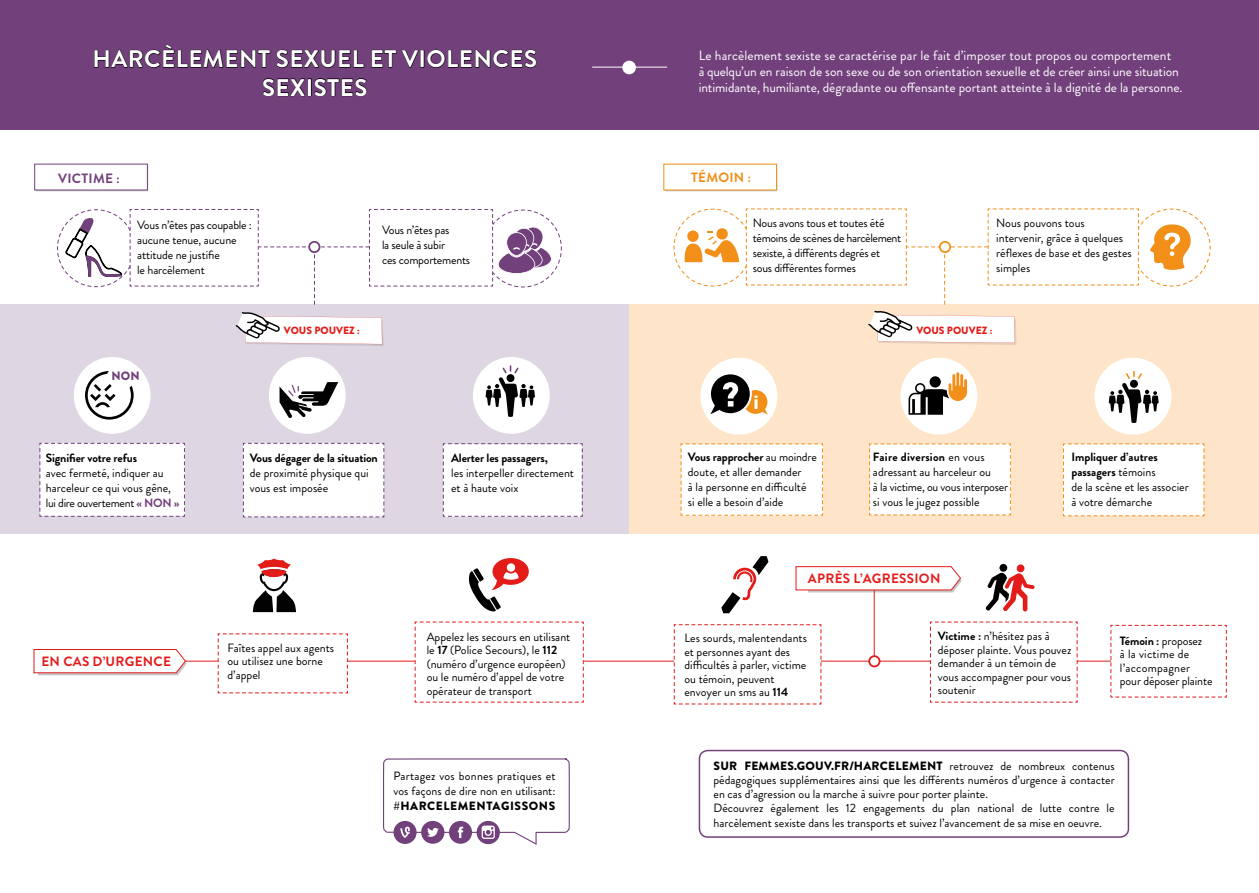
<style>
.page{position:relative;width:1259px;height:893px;background:#fff}
.page>*{position:absolute;margin:0;border:0;box-sizing:border-box;transform-origin:0 0}
.t1{font:700 24px/28.5px "Brandon Grotesque";letter-spacing:.02em;color:#fff;text-align:center}
.t2{font:13.5px/16.2px "Brandon Grotesque";color:#fff}
.t3{font:700 13.5px "Brandon Grotesque";letter-spacing:.02em;color:#e31c1a}
.t4{font:700 13.5px "Brandon Grotesque";letter-spacing:.02em;color:#72417b}
.t5{font:700 13.5px "Brandon Grotesque";letter-spacing:.02em;color:#f28f18}
.t6{font:900 12.15px "Brandon Grotesque";color:#72417b}
.t7{font:12px/15px "Brandon Grotesque";color:#000}
.t8{font:12px/15px "Brandon Grotesque";letter-spacing:-.02em;color:#000}
.t9{font:700 12px "Brandon Grotesque";letter-spacing:-.01em;color:#000}
.t10{font:900 12px "Brandon Grotesque";letter-spacing:.045em;color:#000}
.t11{font:900 10.5px "Brandon Grotesque";color:#e31c1a}
.s1{font-weight:700;color:#72417b}
.s2{font-weight:700}
.s3{font-weight:900}
</style>
<div class="page">
<div style="left:0;top:305px;width:629px;height:229px;background:#ded6e3"></div>
<div style="left:629px;top:305px;width:629px;height:229px;background:#fee5ca"></div>
<div style="left:0;top:0;width:1258px;height:129px;background:#72417b"></div>
<hr style="left:113px;top:661px;width:1046px;height:1px;background:#e31c1a">
<svg style="left:663px;top:164px;width:114px;height:27px"></svg>
<svg style="left:34px;top:164px;width:114px;height:27px"></svg>
<svg style="left:94px;top:44px;width:176px;height:24px"></svg>
<svg style="left:276px;top:49px;width:88px;height:19px"></svg>
<svg style="left:371px;top:50px;width:48px;height:18px"></svg>
<div style="left:421px;top:50px;width:3px;height:17px;border:1px solid #000"></div>
<svg style="left:427px;top:49px;width:110px;height:19px"></svg>
<svg style="left:262px;top:78px;width:43px;height:19px"></svg>
<div style="left:308px;top:79px;width:3px;height:17px;border:1px solid #000"></div>
<svg style="left:314px;top:78px;width:53px;height:19px"></svg>
<div style="left:243px;top:443px;width:141px;height:75px;background:#fff"></div>
<div style="left:74px;top:357px;width:77px;height:77px;background:#fff;border-radius:50%"></div>
<div style="left:269px;top:357px;width:77px;height:77px;background:#fff;border-radius:50%"></div>
<div style="left:473px;top:357px;width:77px;height:77px;background:#fff;border-radius:50%"></div>
<div style="left:40px;top:443px;width:145px;height:74px;background:#fff"></div>
<div style="left:443px;top:443px;width:140px;height:74px;background:#fff"></div>
<svg style="left:868px;top:311px;width:148px;height:34px"></svg>
<svg style="left:673px;top:209px;width:537px;height:96px"></svg>
<div style="left:1063px;top:443px;width:141px;height:74px;background:#fff"></div>
<div style="left:700px;top:358px;width:77px;height:77px;background:#fff;border-radius:50%"></div>
<div style="left:900px;top:358px;width:77px;height:77px;background:#fff;border-radius:50%"></div>
<div style="left:1094px;top:358px;width:77px;height:77px;background:#fff;border-radius:50%"></div>
<div style="left:680px;top:443px;width:143px;height:73px;background:#fff"></div>
<div style="left:869px;top:444px;width:142px;height:72px;background:#fff"></div>
<svg style="left:908px;top:372px;width:59px;height:43px"></svg>
<svg style="left:710px;top:374px;width:58px;height:41px"></svg>
<svg style="left:415px;top:622px;width:169px;height:81px"></svg>
<svg style="left:674px;top:624px;width:147px;height:81px"></svg>
<svg style="left:469px;top:558px;width:60px;height:53px"></svg>
<svg style="left:721px;top:556px;width:47px;height:57px"></svg>
<svg style="left:218px;top:633px;width:130px;height:61px"></svg>
<svg style="left:930px;top:622px;width:148px;height:81px"></svg>
<svg style="left:1110px;top:625px;width:117px;height:73px"></svg>
<svg style="left:34px;top:649px;width:153px;height:26px"></svg>
<svg style="left:795px;top:566px;width:166px;height:26px"></svg>
<div style="left:1016px;top:564px;width:8px;height:8px;background:#e31c1a;border-radius:50%"></div>
<div style="left:999px;top:564px;width:8px;height:8px;background:#000;border-radius:50%"></div>
<svg style="left:986px;top:573px;width:48px;height:38px"></svg>
<div style="left:940px;top:242px;width:10px;height:10px;background:#fff;border-radius:50%"></div>
<div style="left:939px;top:241px;width:12px;height:12px;border:2px solid #f28f18;border-radius:50%"></div>
<svg style="left:1108px;top:371px;width:50px;height:52px"></svg>
<hr style="left:874px;top:590px;width:1px;height:73px;background:#e31c1a">
<div style="left:869px;top:656px;width:10px;height:10px;background:#fff;border-radius:50%"></div>
<div style="left:868px;top:655px;width:12px;height:12px;border:2px solid #e31c1a;border-radius:50%"></div>
<svg style="left:253px;top:559px;width:43px;height:53px"></svg>
<svg style="left:57px;top:209px;width:505px;height:211px"></svg>
<svg style="left:383px;top:758px;width:187px;height:87px"></svg>
<hr style="left:592px;top:67px;width:37px;height:1px;background:#fff">
<hr style="left:630px;top:67px;width:37px;height:1px;background:#fff">
<div style="left:622px;top:61px;width:14px;height:13px;background:#fff;border-radius:50%"></div>
<div style="left:698px;top:750px;width:431px;height:88px;border:2px solid #72417b;border-radius:9px"></div>
<h1 class="t1" style="left:92px;top:45px;width:446px">HARCÈLEMENT SEXUEL ET VIOLENCES<br>SEXISTES</h1>
<p class="t4" style="left:58px;top:169px;width:63px">VICTIME :</p>
<p class="t7" style="left:137px;top:217px;width:116px">Vous n’êtes pas coupable : aucune tenue, aucune attitude ne justifie<br>le harcèlement</p>
<p class="t8" style="left:382px;top:222px;width:90px">Vous n’êtes pas<br>la seule à subir<br>ces comportements</p>
<p class="t2" style="left:698px;top:47px;width:485px">Le harcèlement sexiste se caractérise par le fait d’imposer tout propos ou comportement<br>à quelqu’un en raison de son sexe ou de son orientation sexuelle et de créer ainsi une situation intimidante, humiliante, dégradante ou offensante portant atteinte à la dignité de la personne.</p>
<p class="t5" style="left:691px;top:168px;width:61px">TÉMOIN :</p>
<p class="t8" style="left:753px;top:216px;width:150px">Nous avons tous et toutes été témoins de scènes de harcèlement sexiste, à différents degrés et sous différentes formes</p>
<p class="t7" style="left:996px;top:216px;width:137px">Nous pouvons tous intervenir, grâce à quelques réflexes de base et des gestes simples</p>
<p class="t6" style="left:112px;top:367px;width:29px">NON</p>
<p class="t9" style="left:46px;top:450px;width:93px">Signifier votre refus</p>
<p class="t7" style="left:46px;top:466px;width:135px">avec fermeté, indiquer au harceleur ce qui vous gêne, lui dire ouvertement <span class="s1">« NON »</span></p>
<p class="t3" style="left:41px;top:652px;width:131px">EN CAS D’URGENCE</p>
<p class="t11" style="left:284px;top:323px;width:78px">VOUS POUVEZ :</p>
<p class="t11" style="left:916px;top:323px;width:78px">VOUS POUVEZ :</p>
<p class="t9" style="left:250px;top:450px;width:130px">Vous dégager de la situation</p>
<p class="t7" style="left:250px;top:466px;width:120px">de proximité physique qui vous est imposée</p>
<p class="t9" style="left:451px;top:450px;width:98px">Alerter les passagers,</p>
<p class="t7" style="left:451px;top:466px;width:124px">les interpeller directement et à haute voix</p>
<p class="t7" style="left:227px;top:641px;width:108px;line-height:13.5px">Faîtes appel aux agents ou utilisez une borne d’appel</p>
<p class="t7" style="left:427px;top:630px;width:145px;line-height:13.5px">Appelez les secours en utilisant le <span class="s2">17</span> (Police Secours), le <span class="s2">112 </span>(numéro d’urgence européen) ou le numéro d’appel de votre opérateur de transport</p>
<p class="t7" style="left:393px;top:768px;width:163px">Partagez vos bonnes pratiques et vos façons de dire non en utilisant:</p>
<p class="t10" style="left:393px;top:797px;width:163px">#HARCELEMENTAGISSONS</p>
<p class="t7" style="left:688px;top:450px;width:131px"><span class="s2">Vous rapprocher</span> au moindre doute, et aller demander<br>à la personne en difficulté<br>si elle a besoin d’aide</p>
<p class="t7" style="left:873px;top:450px;width:137px"><span class="s2">Faire diversion</span> en vous adressant au harceleur ou<br>à la victime, ou vous interposer si vous le jugez possible</p>
<p class="t7" style="left:1071px;top:450px;width:119px"><span class="s2">Impliquer d’autres passagers</span> témoins<br>de la scène et les associer à votre démarche</p>
<p class="t3" style="left:808px;top:569px;width:134px">APRÈS L’AGRESSION</p>
<p class="t7" style="left:684px;top:632px;width:124px;line-height:13.5px">Les sourds, malentendants et personnes ayant des difficultés à parler, victime ou témoin, peuvent envoyer un sms au <span class="s2">114</span></p>
<p class="t7" style="left:938px;top:629px;width:135px;line-height:13.5px"><span class="s2">Victime :</span> n’hésitez pas à déposer plainte. Vous pouvez demander à un témoin de vous accompagner pour vous soutenir</p>
<p class="t7" style="left:1120px;top:634px;width:94px;line-height:13.5px"><span class="s2">Témoin :</span> proposez<br>à la victime de l’accompagner pour déposer plainte</p>
<p class="t7" style="left:713px;top:758px;width:403px;line-height:14.2px"><span class="s3">SUR FEMMES.GOUV.FR/HARCELEMENT</span> retrouvez de nombreux contenus pédagogiques supplémentaires ainsi que les différents numéros d’urgence à contacter en cas d’agression ou la marche à suivre pour porter plainte.<br>Découvrez également les 12 engagements du plan national de lutte contre le harcèlement sexiste dans les transports et suivez l’avancement de sa mise en oeuvre.</p>
</div>
